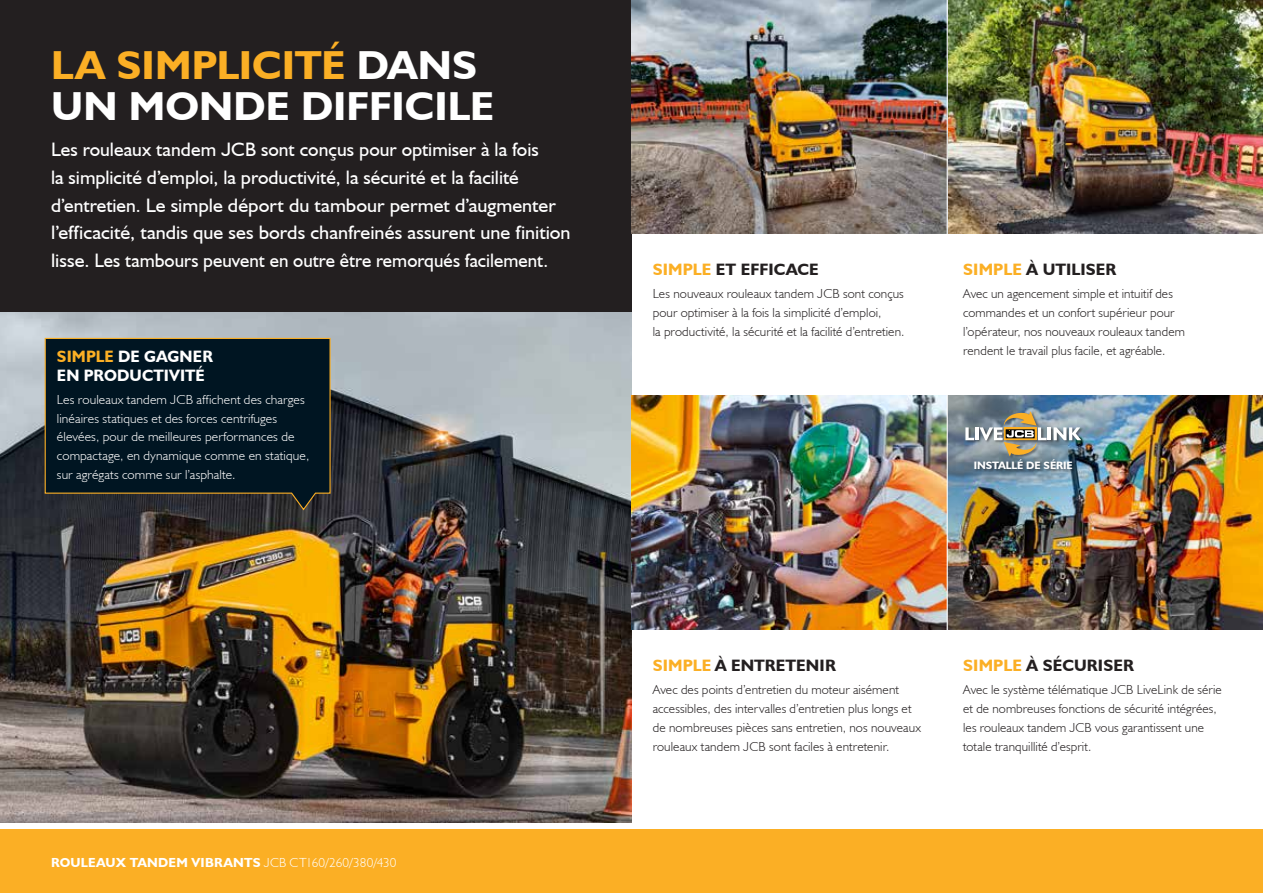
<style>
.page{position:relative;width:1263px;height:893px;background:#fff}
.page>*{position:absolute;margin:0;border:0;box-sizing:border-box;transform-origin:0 0}
.t1{font:700 40.5px/40.5px "JCB Euro";color:#fff}
.t2{font:19.5px/27.8px "JCB Euro Roman";color:#fff}
.t3{font:700 16.5px "JCB Euro";letter-spacing:.01em;color:#231f20}
.t4{font:700 16.5px/18.8px "JCB Euro";letter-spacing:.01em;color:#fff}
.t5{font:300 13.2px/18.8px "JCB Euro";letter-spacing:.01em;color:#231f20}
.t6{font:300 13.2px/18.8px "JCB Euro";letter-spacing:.01em;color:#fff}
.t7{font:700 13.2px "JCB Euro";letter-spacing:.02em;color:#fff}
.t8{font:700 10.8px "JCB Euro";letter-spacing:-.005em;color:#fff}
.s1{color:#fbaf25}
.s2{font-weight:300}
</style>
<div class="page">
<div style="left:0;top:0;width:631px;height:627px;background:#231f20"></div>
<img style="left:0;top:312px;width:631px;height:511px">
<img style="left:948px;top:0;width:315px;height:234px">
<img style="left:631px;top:395px;width:316px;height:234px">
<img style="left:631px;top:0;width:316px;height:234px">
<img style="left:948px;top:395px;width:315px;height:235px">
<div style="left:0;top:829px;width:1263px;height:64px;background:#fbaf25"></div>
<svg style="left:44px;top:337px;width:287px;height:174px;background:#0a1b24"></svg>
<div style="left:965px;top:411px;width:120px;height:61px;background:#231f20;opacity:.5"></div>
<img style="left:965px;top:411px;width:116px;height:45px">
<h1 class="t1" style="left:51px;top:44px;width:445px"><span class="s1">LA SIMPLICITÉ</span> DANS<br>UN MONDE DIFFICILE</h1>
<p class="t2" style="left:51px;top:135px;width:521px">Les rouleaux tandem JCB sont conçus pour optimiser à la fois<br>la simplicité d’emploi, la productivité, la sécurité et la facilité d’entretien. Le simple déport du tambour permet d’augmenter l’efficacité, tandis que ses bords chanfreinés assurent une finition lisse. Les tambours peuvent en outre être remorqués facilement.</p>
<p class="t4" style="left:57px;top:347px;width:157px"><span class="s1">SIMPLE</span> DE GAGNER<br>EN PRODUCTIVITÉ</p>
<p class="t6" style="left:57px;top:390px;width:254px">Les rouleaux tandem JCB affichent des charges linéaires statiques et des forces centrifuges élevées, pour de meilleures performances de compactage, en dynamique comme en statique, sur agrégats comme sur l’asphalte.</p>
<p class="t7" style="left:51px;top:855px;width:347px">ROULEAUX TANDEM VIBRANTS <span class="s2">JCB CT160/260/380/430</span></p>
<p class="t3" style="left:653px;top:259px;width:168px"><span class="s1">SIMPLE</span> ET EFFICACE</p>
<p class="t5" style="left:653px;top:284px;width:253px">Les nouveaux rouleaux tandem JCB sont conçus pour optimiser à la fois la simplicité d’emploi,<br>la productivité, la sécurité et la facilité d’entretien.</p>
<p class="t3" style="left:963px;top:259px;width:155px"><span class="s1">SIMPLE</span> À UTILISER</p>
<p class="t5" style="left:963px;top:284px;width:223px">Avec un agencement simple et intuitif des commandes et un confort supérieur pour l’opérateur, nos nouveaux rouleaux tandem rendent le travail plus facile, et agréable.</p>
<p class="t8" style="left:974px;top:459px;width:100px">INSTALLÉ DE SÉRIE</p>
<p class="t3" style="left:653px;top:655px;width:185px"><span class="s1">SIMPLE</span> À ENTRETENIR</p>
<p class="t5" style="left:653px;top:680px;width:270px">Avec des points d’entretien du moteur aisément accessibles, des intervalles d’entretien plus longs et de nombreuses pièces sans entretien, nos nouveaux rouleaux tandem JCB sont faciles à entretenir.</p>
<p class="t3" style="left:963px;top:655px;width:172px"><span class="s1">SIMPLE</span> À SÉCURISER</p>
<p class="t5" style="left:963px;top:680px;width:260px">Avec le système télématique JCB LiveLink de série et de nombreuses fonctions de sécurité intégrées, les rouleaux tandem JCB vous garantissent une totale tranquillité d’esprit.</p>
</div>
